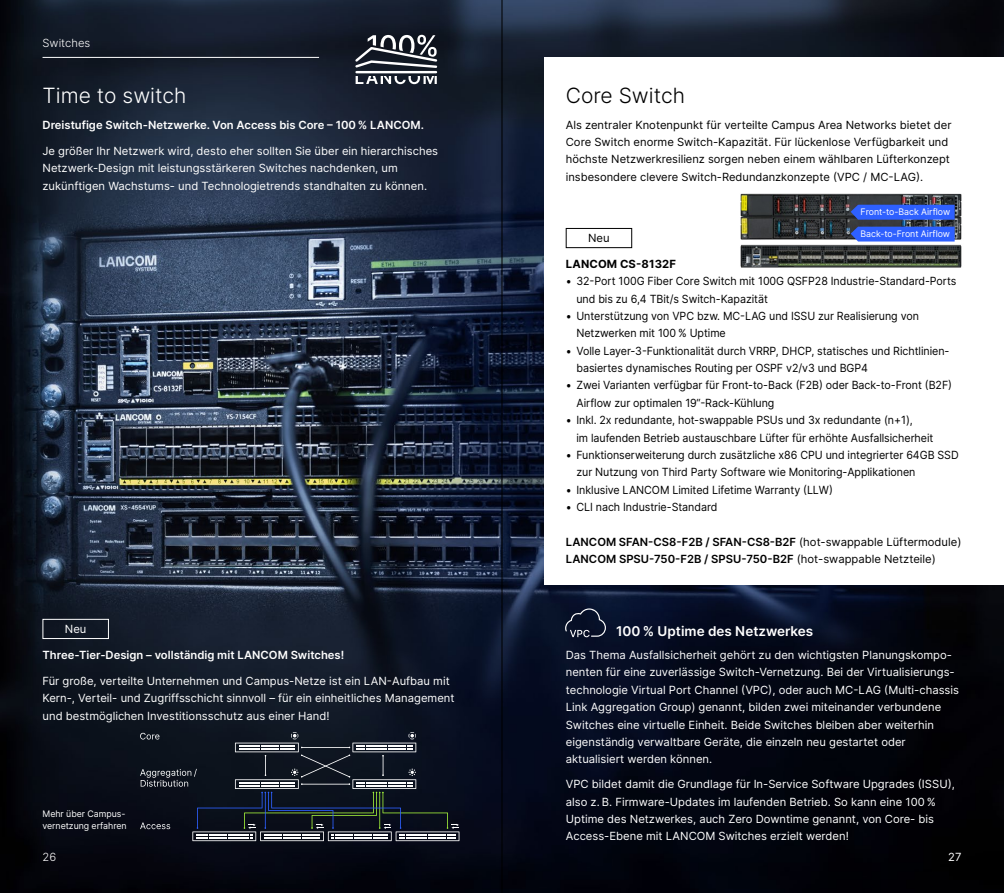
<style>
.page{position:relative;width:1004px;height:893px;background:#fff}
.page>*{position:absolute;margin:0;border:0;box-sizing:border-box;transform-origin:0 0}
.t1{font:300 21px "Inter";color:#fff}
.t2{font:300 21px "Inter";color:#000}
.t3{font:600 13.5px "Inter";color:#fff}
.t4{font:11.25px/17.4px "Inter";color:#fff}
.t5{font:11.25px/17.4px "Inter";letter-spacing:-.005em;color:#000;scale:.95 1}
.t6{font:11.25px/17.4px "Inter";letter-spacing:-.005em;color:#000}
.t7{font:600 11.25px/17.4px "Inter";color:#000}
.t8{font:600 11.25px "Inter";color:#fff}
.t9{font:700 11.25px "Inter";letter-spacing:.01em;color:#000}
.t10{font:300 11.25px "Inter";color:#fff}
.t11{font:9px/12px "Inter";letter-spacing:-.005em;color:#fff}
.s1{font-weight:400}
</style>
<div class="page">
<img style="left:0;top:0;width:1003px;height:893px">
<div style="left:544px;top:57px;width:459px;height:528px;background:#fff"></div>
<img style="left:740px;top:252px;width:222px;height:16px">
<img style="left:740px;top:193px;width:222px;height:59px">
<svg style="left:850px;top:205px;width:104px;height:15px;background:#2f5ef3"></svg>
<svg style="left:850px;top:227px;width:104px;height:15px;background:#3665f8"></svg>
<hr style="left:356px;top:71px;width:80px;height:2px;background:#fff">
<svg style="left:353px;top:35px;width:86px;height:34px"></svg>
<svg style="left:355px;top:76px;width:82px;height:8px"></svg>
<svg style="left:140px;top:732px;width:319px;height:109px;background:#222933"></svg>
<svg style="left:565px;top:608px;width:41px;height:29px"></svg>
<div style="left:43px;top:619px;width:66px;height:20px;border:1px solid #fff"></div>
<div style="left:566px;top:228px;width:66px;height:20px;border:1px solid #000"></div>
<hr style="left:501px;top:0;width:1px;height:893px;background:#000">
<hr style="left:43px;top:57px;width:276px;height:1px;background:#fff">
<p class="t10" style="left:43px;top:35px;width:49px">Switches</p>
<h1 class="t1" style="left:43px;top:80px;width:145px">Time to switch</h1>
<p class="t8" style="left:43px;top:116px;width:383px">Dreistufige Switch-Netzwerke. Von Access bis Core – 100 % LANCOM.</p>
<p class="t4" style="left:43px;top:142px;width:397px">Je größer Ihr Netzwerk wird, desto eher sollten Sie über ein hierarchisches<br>Netzwerk-Design mit leistungsstärkeren Switches nachdenken, um zukünftigen Wachstums- und Technologietrends standhalten zu können.</p>
<p class="t4" style="left:65px;top:620px;width:23px">Neu</p>
<p class="t8" style="left:43px;top:647px;width:303px">Three-Tier-Design – vollständig mit LANCOM Switches!</p>
<p class="t4" style="left:43px;top:672px;width:413px">Für große, verteilte Unternehmen und Campus-Netze ist ein LAN-Aufbau mit<br>Kern-, Verteil- und Zugriffsschicht sinnvoll – für ein einheitliches Management und bestmöglichen Investitionsschutz aus einer Hand!</p>
<p class="t11" style="left:43px;top:807px;width:86px">Mehr über Campus&shy;vernetzung erfahren</p>
<h1 class="t2" style="left:566px;top:80px;width:121px">Core Switch</h1>
<p class="t6" style="left:566px;top:116px;width:387px">Als zentraler Knotenpunkt für verteilte Campus Area Networks bietet der Core Switch enorme Switch-Kapazität. Für lückenlose Verfügbarkeit und höchste Netzwerkresilienz sorgen neben einem wählbaren Lüfterkonzept insbesondere clevere Switch-Redundanzkonzepte (VPC / MC-LAG).</p>
<p class="t11" style="left:860px;top:206px;width:91px">Front-to-Back Airflow</p>
<p class="t11" style="left:860px;top:228px;width:91px">Back-to-Front Airflow</p>
<p class="t6" style="left:588px;top:229px;width:23px">Neu</p>
<p class="t9" style="left:566px;top:255px;width:112px">LANCOM CS-8132F</p>
<p class="t5" style="left:576px;top:272px;width:401px;text-indent:-11px">• 32-Port 100G Fiber Core Switch mit 100G QSFP28 Industrie-Standard-Ports und bis zu 6,4 TBit/s Switch-Kapazität</p>
<p class="t5" style="left:576px;top:307px;width:362px;text-indent:-11px">• Unterstützung von VPC bzw. MC-LAG und ISSU zur Realisierung von<br>Netzwerken mit 100 % Uptime</p>
<p class="t5" style="left:576px;top:342px;width:394px;text-indent:-11px">• Volle Layer-3-Funktionalität durch VRRP, DHCP, statisches und Richtlinien&shy;basiertes dynamisches Routing per OSPF v2/v3 und BGP4</p>
<p class="t5" style="left:576px;top:376px;width:397px;text-indent:-11px">• Zwei Varianten verfügbar für Front-to-Back (F2B) oder Back-to-Front (B2F)<br>Airflow zur optimalen 19“-Rack-Kühlung</p>
<p class="t5" style="left:576px;top:411px;width:377px;text-indent:-11px">• Inkl. 2x redundante, hot-swappable PSUs und 3x redundante (n+1),<br>im laufenden Betrieb austauschbare Lüfter für erhöhte Ausfallsicherheit</p>
<p class="t5" style="left:576px;top:446px;width:404px;text-indent:-11px">• Funktionserweiterung durch zusätzliche x86 CPU und integrierter 64GB SSD zur Nutzung von Third Party Software wie Monitoring-Applikationen</p>
<p class="t5" style="left:566px;top:481px;width:283px">• Inklusive LANCOM Limited Lifetime Warranty (LLW)</p>
<p class="t5" style="left:566px;top:498px;width:161px">• CLI nach Industrie-Standard</p>
<p class="t7" style="left:566px;top:533px;width:397px">LANCOM SFAN-CS8-F2B / SFAN-CS8-B2F <span class="s1">(hot-swappable Lüftermodule)<br></span>LANCOM SPSU-750-F2B / SPSU-750-B2F <span class="s1">(hot-swappable Netzteile)</span></p>
<p class="t3" style="left:616px;top:621px;width:199px">100 % Uptime des Netzwerkes</p>
<p class="t4" style="left:566px;top:646px;width:395px">Das Thema Ausfallsicherheit gehört zu den wichtigsten Planungskompo&shy;nenten für eine zuverlässige Switch-Vernetzung. Bei der Virtualisierungs&shy;technologie Virtual Port Channel (VPC), oder auch MC-LAG (Multi-chassis Link Aggregation Group) genannt, bilden zwei miteinander verbundene Switches eine virtuelle Einheit. Beide Switches bleiben aber weiterhin eigenständig verwaltbare Geräte, die einzeln neu gestartet oder aktualisiert werden können.</p>
<p class="t4" style="left:566px;top:775px;width:390px">VPC bildet damit die Grundlage für In-Service Software Upgrades (ISSU), also z. B. Firmware-Updates im laufenden Betrieb. So kann eine 100 % Uptime des Netzwerkes, auch Zero Downtime genannt, von Core- bis Access-Ebene mit LANCOM Switches erzielt werden!</p>
<p class="t10" style="left:43px;top:849px;width:15px">26</p>
<p class="t4" style="left:948px;top:848px;width:15px">27</p>
</div>
